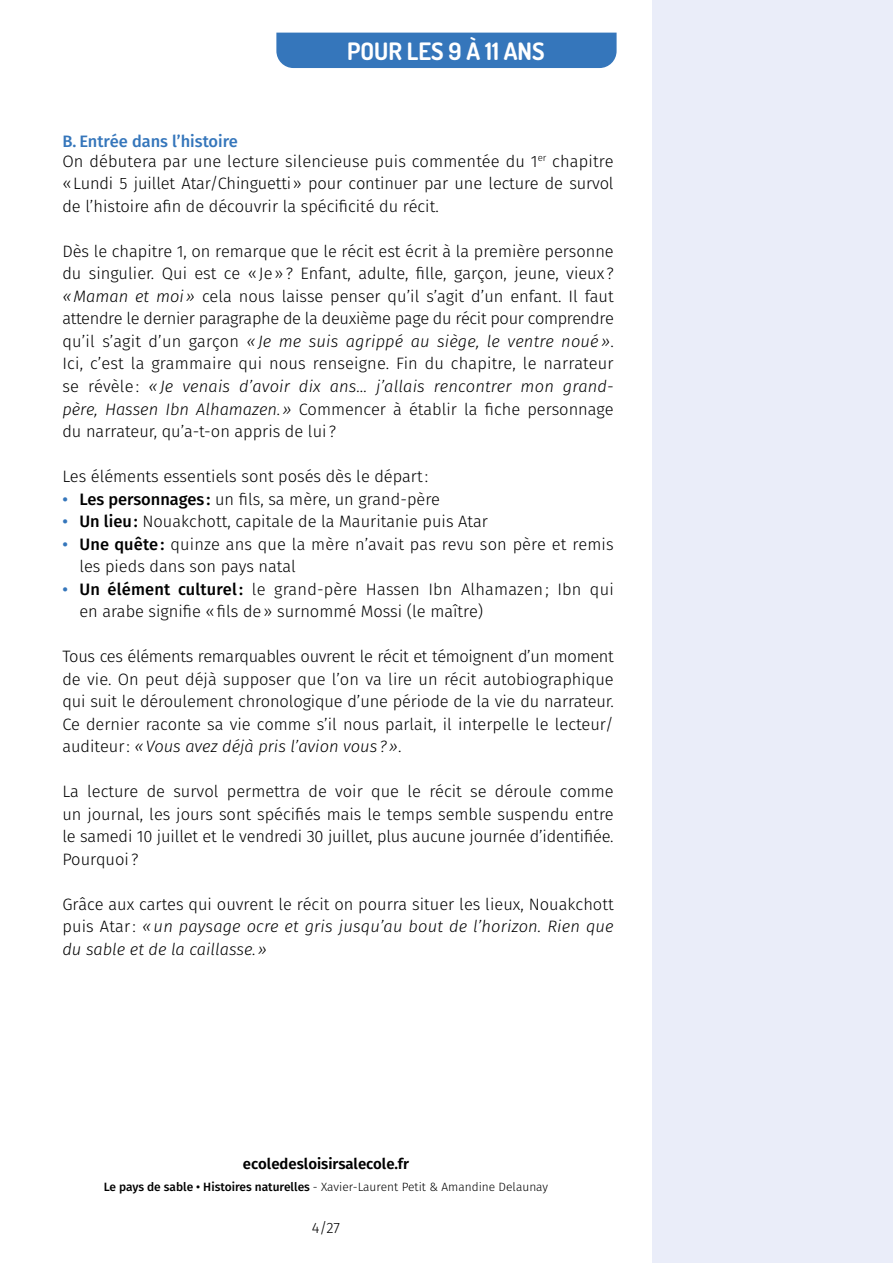
<style>
.page{position:relative;width:893px;height:1263px;background:#fff}
.page>*{position:absolute;margin:0;border:0;box-sizing:border-box;transform-origin:0 0}
.t1{font:700 24px "Dosis";color:#fff}
.t2{font:300 16.5px/22.5px "Fira Sans";color:#000}
.t3{font:italic 300 16.5px/22.5px "Fira Sans";letter-spacing:.01em;color:#000;text-align:justify}
.t4{font:600 15px "Fira Sans";color:#000}
.t5{font:300 15px "Fira Sans";color:#000}
.t6{font:300 12px "Fira Sans";color:#000}
.s1{font-weight:500;color:#3576bb}
.s2{font-style:italic}
.s3{font-weight:500}
.s4{font-style:normal}
</style>
<div class="page">
<div style="left:652px;top:0;width:241px;height:1263px;background:#eaedf9"></div>
<div style="left:276px;top:33px;width:341px;height:35px;background:#3576bb"></div>
<h1 class="t1" style="left:347px;top:35px;width:199px">POUR LES 9 À 11 ANS</h1>
<p class="t2" style="left:62px;top:132px;width:553px;line-height:19.5px"><span class="s1">B. Entrée dans l’histoire<br></span>On débutera par une lecture silencieuse puis commentée du 1<sup>er</sup> chapitre</p>
<p class="t2" style="left:62px;top:172px;width:553px">«Lundi 5 juillet Atar/Chinguetti» pour continuer par une lecture de survol de l’histoire afin de découvrir la spécificité du récit.</p>
<p class="t2" style="left:62px;top:240px;width:553px;text-align:justify">Dès le chapitre 1, on remarque que le récit est écrit à la première personne du singulier. Qui est ce «Je»? Enfant, adulte, fille, garçon, jeune, vieux ? <span class="s2">«Maman et moi»</span> cela nous laisse penser qu’il s’agit d’un enfant. Il faut attendre le dernier paragraphe de la deuxième page du récit pour comprendre qu’il s’agit d’un garçon <span class="s2">« Je me suis agrippé au siège, le ventre noué »</span>.<br>Ici, c’est la grammaire qui nous renseigne. Fin du chapitre, le narrateur se révèle : <span class="s2">« Je venais d’avoir dix ans… j’allais rencontrer mon grand&shy;père, Hassen Ibn Alhamazen.»</span> Commencer à établir la fiche personnage du narrateur, qu’a-t-on appris de lui ?</p>
<p class="t2" style="left:62px;top:465px;width:367px">Les éléments essentiels sont posés dès le départ:</p>
<p class="t2" style="left:62px;top:487px;width:379px"><span class="s1">•</span> <span class="s3">Les personnages :</span> un fils, sa mère, un grand-père</p>
<p class="t2" style="left:62px;top:510px;width:427px"><span class="s1">•</span> <span class="s3">Un lieu:</span> Nouakchott, capitale de la Mauritanie puis Atar</p>
<p class="t2" style="left:79px;top:532px;width:536px;text-indent:-17px"><span class="s1">•</span> <span class="s3">Une quête :</span> quinze ans que la mère n’avait pas revu son père et remis les pieds dans son pays natal</p>
<p class="t2" style="left:79px;top:577px;width:536px;text-indent:-17px"><span class="s1">•</span> <span class="s3">Un élément culturel:</span> le grand-père Hassen Ibn Alhamazen ; Ibn qui en arabe signifie «fils de» surnommé Mossi (le maître)</p>
<p class="t2" style="left:62px;top:645px;width:553px;text-align:justify">Tous ces éléments remarquables ouvrent le récit et témoignent d’un moment de vie. On peut déjà supposer que l’on va lire un récit autobiographique qui suit le déroulement chronologique d’une période de la vie du narrateur.<br>Ce dernier raconte sa vie comme s’il nous parlait, il interpelle le lecteur/ auditeur: <span class="s2">«Vous avez déjà pris l’avion vous ?»</span>.</p>
<p class="t2" style="left:62px;top:780px;width:553px;text-align:justify">La lecture de survol permettra de voir que le récit se déroule comme un journal, les jours sont spécifiés mais le temps semble suspendu entre le samedi 10 juillet et le vendredi 30 juillet, plus aucune journée d’identifiée.<br>Pourquoi ?</p>
<p class="t3" style="left:62px;top:892px;width:553px"><span class="s4">Grâce aux cartes qui ouvrent le récit on pourra situer les lieux, Nouakchott puis Atar:</span> « un paysage ocre et gris jusqu’au bout de l’horizon. Rien que du sable et de la caillasse.»</p>
<p class="t4" style="left:243px;top:1151px;width:168px">ecoledesloisirsalecole.fr</p>
<p class="t6" style="left:104px;top:1179px;width:446px"><span class="s3">Le pays de sable • Histoires naturelles</span> - Xavier-Laurent Petit &amp; Amandine Delaunay</p>
<p class="t5" style="left:312px;top:1217px;width:30px">4/27</p>
</div>
